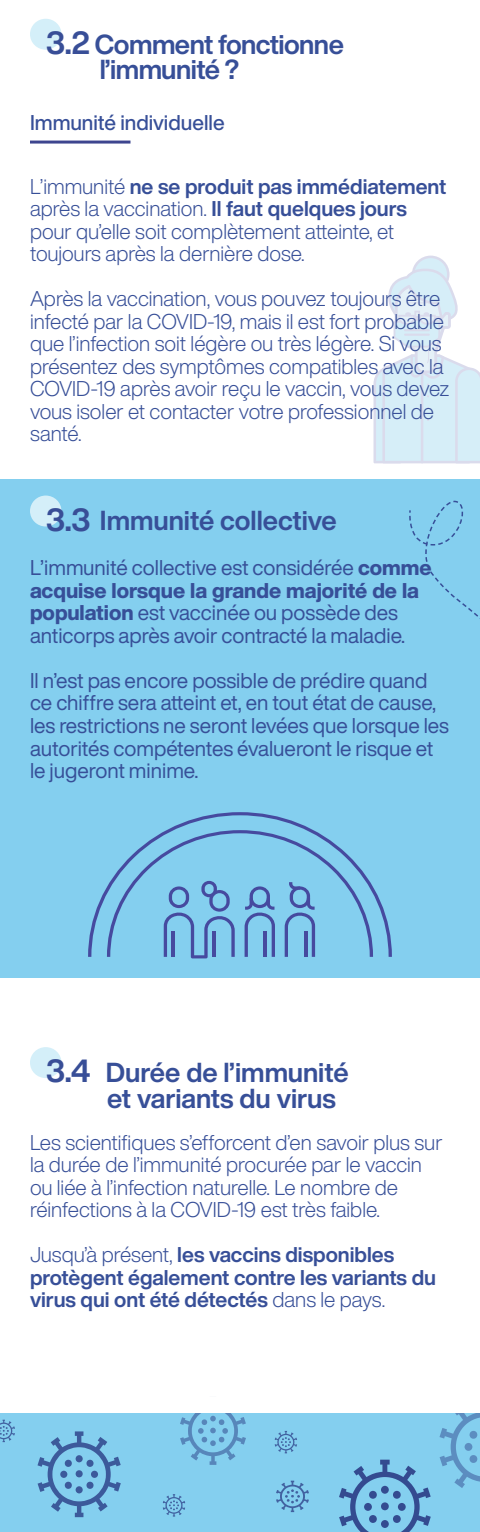
<style>
.page{position:relative;width:480px;height:1532px;background:#fff}
.page>*{position:absolute;margin:0;border:0;box-sizing:border-box;transform-origin:0 0}
.t1{font:700 31.5px "Helvetica Now Display";color:#384e97}
.t2{font:700 27px/25.5px "Helvetica Now Display";letter-spacing:-.01em;color:#374f98}
.t3{font:300 21px/22.5px "Helvetica Now Display";color:#374f98}
.t4{font:21px/22.5px "Helvetica Now Display";color:#374f98}
.t5{font:700 21px/22.5px "Helvetica Now Display";color:#374f98}
.t6{font:500 21px "Helvetica Now Display";color:#374f98}
.s1{font-weight:700}
.s2{font-weight:800}
.s3{font-weight:300}
</style>
<div class="page">
<svg style="left:374px;top:256px;width:106px;height:207px"></svg>
<div style="left:0;top:480px;width:480px;height:498px;background:#84cfef"></div>
<hr style="left:30px;top:141px;width:100px;height:3px;background:#3d458f">
<svg style="left:88px;top:812px;width:304px;height:145px"></svg>
<svg style="left:107px;top:830px;width:266px;height:127px"></svg>
<div style="left:30px;top:19px;width:32px;height:31px;background:#d4eff9;border-radius:50%"></div>
<div style="left:30px;top:495px;width:32px;height:31px;background:#d4eff9;border-radius:50%"></div>
<div style="left:30px;top:1047px;width:32px;height:31px;background:#d4eff9;border-radius:50%"></div>
<div style="left:0;top:1411px;width:480px;height:121px;background:#84cfef"></div>
<svg style="left:37px;top:1431px;width:84px;height:86px"></svg>
<svg style="left:163px;top:1494px;width:22px;height:22px"></svg>
<svg style="left:0;top:1419px;width:15px;height:23px"></svg>
<svg style="left:275px;top:1431px;width:22px;height:22px"></svg>
<svg style="left:276px;top:1480px;width:33px;height:32px"></svg>
<svg style="left:180px;top:1412px;width:66px;height:52px"></svg>
<svg style="left:339px;top:1459px;width:92px;height:73px"></svg>
<svg style="left:439px;top:1412px;width:41px;height:76px"></svg>
<div style="left:0;top:1396px;width:480px;height:16px;background:#fff"></div>
<svg style="left:409px;top:500px;width:71px;height:119px"></svg>
<p class="t1" style="left:46px;top:21px;width:46px">3.2</p>
<p class="t2" style="left:95px;top:31px;width:251px">Comment fonctionne l’immunité ?</p>
<p class="t6" style="left:30px;top:108px;width:196px">Immunité individuelle</p>
<p class="t3" style="left:30px;top:175px;width:418px">L’immunité <span class="s1">ne se produit pas immédiatement </span>après la vaccination. <span class="s1">Il faut quelques jours </span>pour qu’elle soit complètement atteinte, et toujours après la dernière dose.</p>
<p class="t3" style="left:30px;top:287px;width:421px">Après la vaccination, vous pouvez toujours être infecté par la COVID-19, mais il est fort probable que l’infection soit légère ou très légère. Si vous présentez des symptômes compatibles avec la COVID-19 après avoir reçu le vaccin, vous devez vous isoler et contacter votre professionnel de santé.</p>
<p class="t1" style="left:46px;top:497px;width:46px">3.3</p>
<p class="t2" style="left:100px;top:508px;width:238px">Immunité collective</p>
<p class="t4" style="left:30px;top:556px;width:403px">L’immunité collective est considérée <span class="s2">comme acquise lorsque la grande majorité de la population</span> est vaccinée ou possède des anticorps après avoir contracté la maladie.</p>
<p class="t4" style="left:30px;top:669px;width:421px">Il n’est pas encore possible de prédire quand ce chiffre sera atteint et, en tout état de cause, les restrictions ne seront levées que lorsque les autorités compétentes évalueront le risque et le jugeront minime.</p>
<p class="t1" style="left:46px;top:1049px;width:47px">3.4</p>
<p class="t2" style="left:106px;top:1059px;width:244px">Durée de l’immunité et variants du virus</p>
<p class="t3" style="left:30px;top:1130px;width:414px">Les scientifiques s’efforcent d’en savoir plus sur la durée de l’immunité procurée par le vaccin ou liée à l’infection naturelle. Le nombre de réinfections à la COVID-19 est très faible.</p>
<p class="t5" style="left:30px;top:1243px;width:408px"><span class="s3">Jusqu’à présent,</span> les vaccins disponibles protègent également contre les variants du virus qui ont été détectés <span class="s3">dans le pays.</span></p>
</div>
